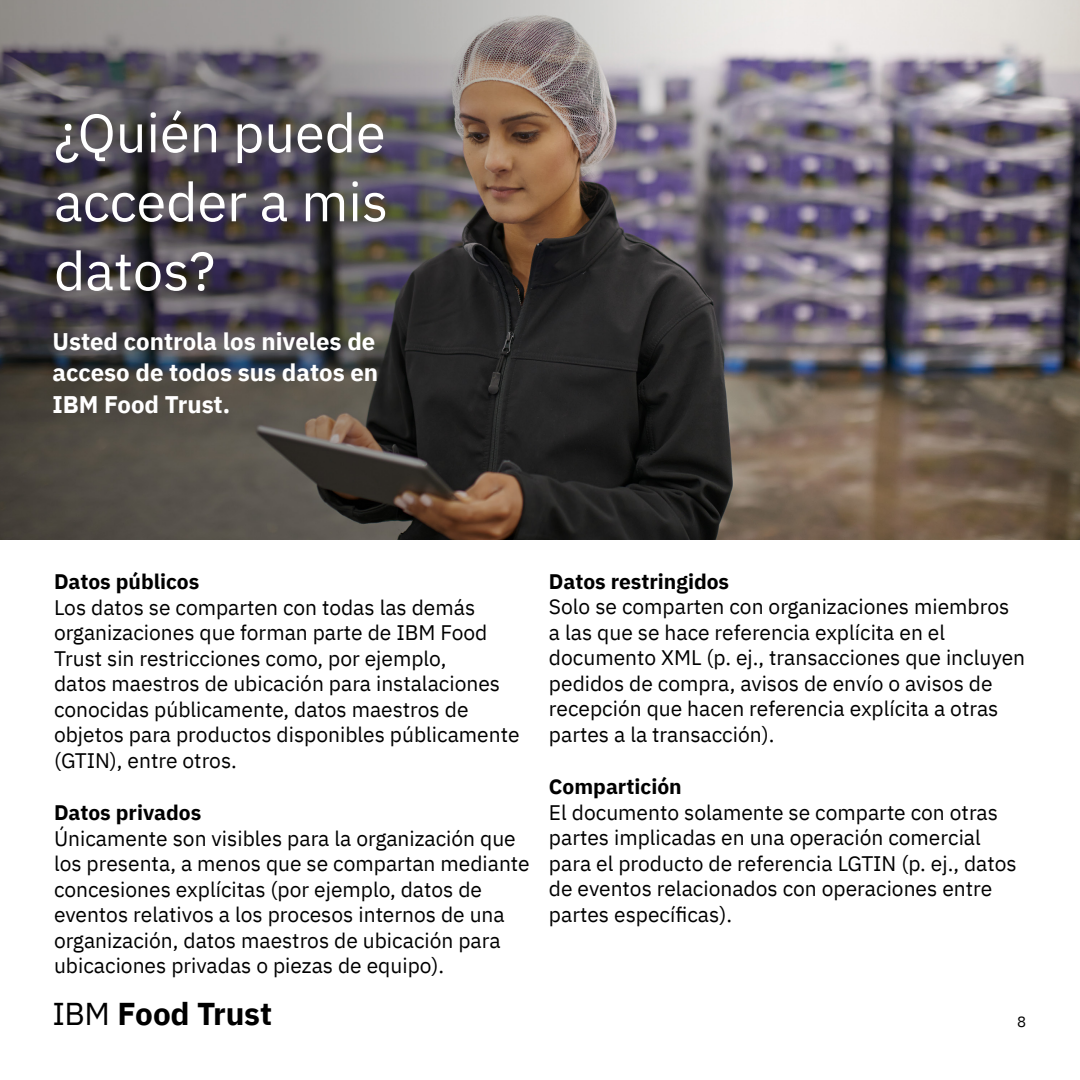
<style>
.page{position:relative;width:1080px;height:1080px;background:#fff}
.page>*{position:absolute;margin:0;border:0;box-sizing:border-box;transform-origin:0 0}
.t1{font:54px/69px "IBM Plex Sans";color:#fff;text-align:justify}
.t2{font:700 31.5px "IBM Plex Sans";letter-spacing:-.01em;color:#000}
.t3{font:700 24px/31.5px "IBM Plex Sans";color:#fff;text-align:justify}
.t4{font:21px/25.5px "IBM Plex Sans";color:#000}
.t5{font:700 21px "IBM Plex Sans";color:#000}
.t6{font:15px "IBM Plex Sans";color:#000}
.s1{font-weight:400}
</style>
<div class="page">
<img style="left:0;top:0;width:1080px;height:540px">
<h1 class="t1" style="left:54px;top:94px;width:336px">¿Quién puede acceder a mis datos?</h1>
<p class="t3" style="left:52px;top:323px;width:327px">Usted controla los niveles de acceso de todos sus datos en IBM Food Trust.</p>
<p class="t5" style="left:54px;top:565px;width:147px">Datos públicos</p>
<p class="t4" style="left:54px;top:593px;width:467px">Los datos se comparten con todas las demás organizaciones que forman parte de IBM Food Trust sin restricciones como, por ejemplo,<br>datos maestros de ubicación para instalaciones conocidas públicamente, datos maestros de objetos para productos disponibles públicamente (GTIN), entre otros.</p>
<p class="t5" style="left:54px;top:796px;width:149px">Datos privados</p>
<p class="t4" style="left:54px;top:824px;width:477px">Únicamente son visibles para la organización que los presenta, a menos que se compartan mediante concesiones explícitas (por ejemplo, datos de eventos relativos a los procesos internos de una organización, datos maestros de ubicación para ubicaciones privadas o piezas de equipo).</p>
<h2 class="t2" style="left:52px;top:989px;width:221px"><span class="s1">IBM</span> Food Trust</h2>
<p class="t5" style="left:549px;top:565px;width:182px">Datos restringidos</p>
<p class="t4" style="left:549px;top:593px;width:478px">Solo se comparten con organizaciones miembros a las que se hace referencia explícita en el documento XML (p. ej., transacciones que incluyen pedidos de compra, avisos de envío o avisos de recepción que hacen referencia explícita a otras partes a la transacción).</p>
<p class="t5" style="left:549px;top:770px;width:134px">Compartición</p>
<p class="t4" style="left:549px;top:798px;width:469px">El documento solamente se comparte con otras partes implicadas en una operación comercial para el producto de referencia LGTIN (p. ej., datos de eventos relacionados con operaciones entre partes específicas).</p>
<p class="t6" style="left:1017px;top:1010px;width:10px">8</p>
</div>
